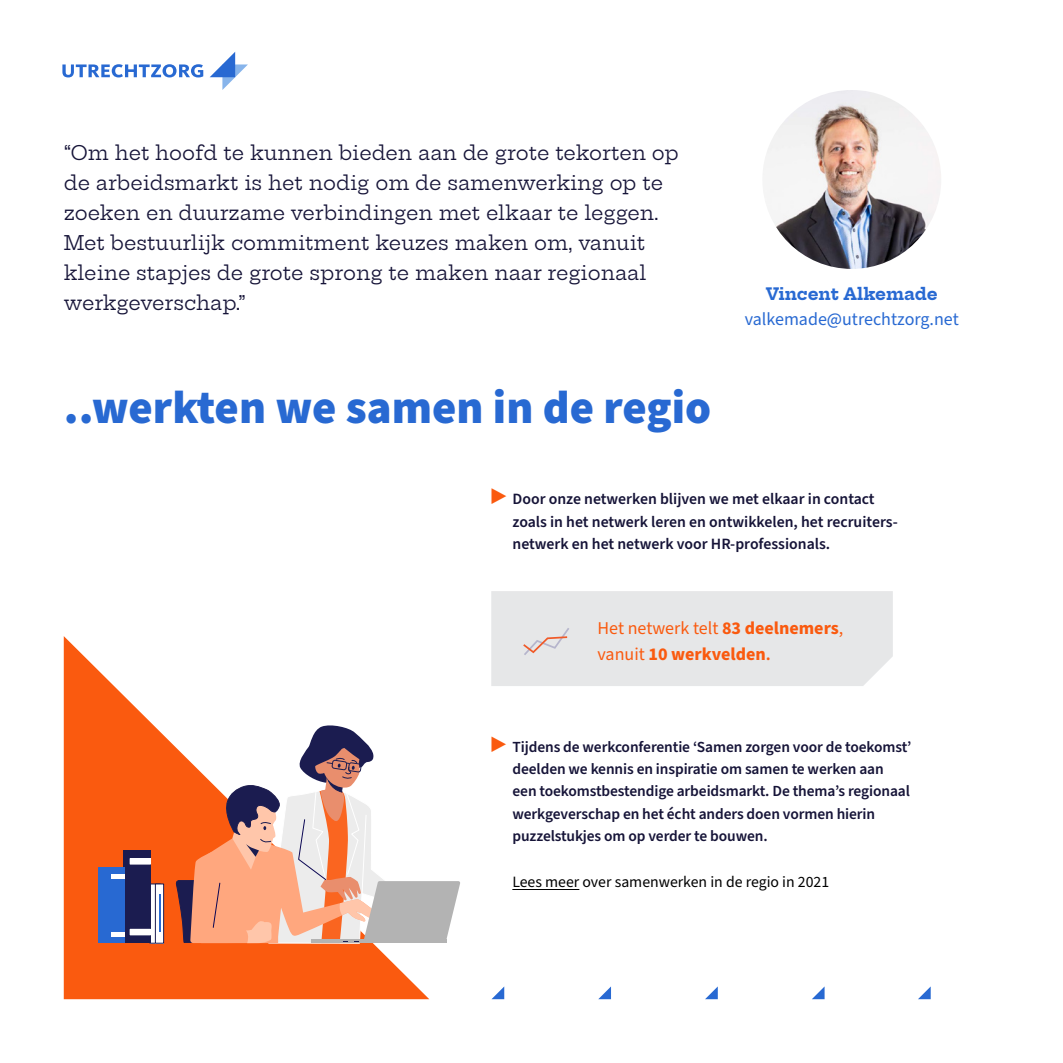
<style>
.page{position:relative;width:1063px;height:1063px;background:#fff}
.page>*{position:absolute;margin:0;border:0;box-sizing:border-box;transform-origin:0 0}
.t1{font:900 46.5px "Source Sans Pro";color:#2869d2}
.t2{font:19.5px/30px "Hepta Slab";color:#161438}
.t3{font:700 18px/25.5px "Source Sans Pro";color:#fa5a0f}
.t4{font:18px "Source Sans Pro";color:#2869d2}
.t5{font:700 16.5px "Hepta Slab";color:#2869d2}
.t6{font:600 15.75px/22.5px "Source Sans Pro";color:#161438}
.t7{font:15.75px "Source Sans Pro";color:#000}
.t8{font:600 15.45px/22.5px "Source Sans Pro";letter-spacing:-.005em;color:#161438}
.s1{font-weight:400}
.s2{font-weight:600}
</style>
<div class="page">
<hr style="left:512px;top:889px;width:67px;height:1px;background:#000">
<svg style="left:64px;top:636px;width:365px;height:363px;fill:#fa5a0f"></svg>
<svg style="left:151px;top:885px;width:4px;height:57px"></svg>
<svg style="left:157px;top:885px;width:5px;height:57px"></svg>
<div style="left:155px;top:883px;width:9px;height:61px;border:1px solid #1b1c50"></div>
<hr style="left:159px;top:894px;width:1px;height:38px;background:#2869d2">
<div style="left:123px;top:850px;width:21px;height:93px;background:#1b1c50"></div>
<div style="left:130px;top:850px;width:21px;height:93px;background:#1b1c50"></div>
<div style="left:130px;top:859px;width:21px;height:5px;background:#fff"></div>
<div style="left:130px;top:858px;width:21px;height:7px;border:1px solid #fff"></div>
<div style="left:130px;top:929px;width:21px;height:6px;background:#fff"></div>
<div style="left:98px;top:868px;width:23px;height:75px;background:#2869d2"></div>
<div style="left:112px;top:868px;width:13px;height:75px;background:#2869d2"></div>
<div style="left:112px;top:874px;width:13px;height:5px;background:#fff"></div>
<hr style="left:112px;top:932px;width:13px;height:4px;background:#fff">
<svg style="left:176px;top:723px;width:284px;height:232px"></svg>
<div style="left:491px;top:591px;width:402px;height:95px;background:#e6e7e8"></div>
<svg style="left:62px;top:64px;width:141px;height:13px"></svg>
<svg style="left:210px;top:52px;width:38px;height:38px"></svg>
<svg style="left:812px;top:986px;width:13px;height:13px"></svg>
<svg style="left:918px;top:986px;width:13px;height:13px"></svg>
<svg style="left:705px;top:986px;width:13px;height:13px"></svg>
<svg style="left:598px;top:986px;width:13px;height:13px"></svg>
<svg style="left:492px;top:987px;width:12px;height:12px"></svg>
<img style="left:762px;top:90px;width:179px;height:179px;border-radius:89px">
<p class="t2" style="left:64px;top:135px;width:616px">“Om het hoofd te kunnen bieden aan de grote tekorten op de arbeidsmarkt is het nodig om de samenwerking op te zoeken en duurzame verbindingen met elkaar te leggen.<br>Met bestuurlijk commitment keuzes maken om, vanuit kleine stapjes de grote sprong te maken naar regionaal werkgeverschap.”</p>
<h1 class="t1" style="left:64px;top:375px;width:649px">..werkten we samen in de regio</h1>
<p class="t5" style="left:766px;top:285px;width:174px">Vincent Alkemade</p>
<p class="t4" style="left:745px;top:307px;width:215px">valkemade@utrechtzorg.net</p>
<p class="t6" style="left:513px;top:488px;width:387px">Door onze netwerken blijven we met elkaar in contact zoals in het netwerk leren en ontwikkelen, het recruiters&shy;netwerk en het netwerk voor HR-professionals.</p>
<p class="t3" style="left:598px;top:616px;width:247px"><span class="s1">Het netwerk telt</span> 83 deelnemers<span class="s1">, vanuit</span> 10 werkvelden<span class="s2">.</span></p>
<p class="t8" style="left:513px;top:736px;width:400px">Tijdens de werkconferentie ‘Samen zorgen voor de toekomst’ deelden we kennis en inspiratie om samen te werken aan een toekomstbestendige arbeidsmarkt. De thema’s regionaal werkgeverschap en het écht anders doen vormen hierin puzzelstukjes om op verder te bouwen.</p>
<p class="t7" style="left:512px;top:871px;width:318px">Lees meer over samenwerken in de regio in 2021</p>
</div>
